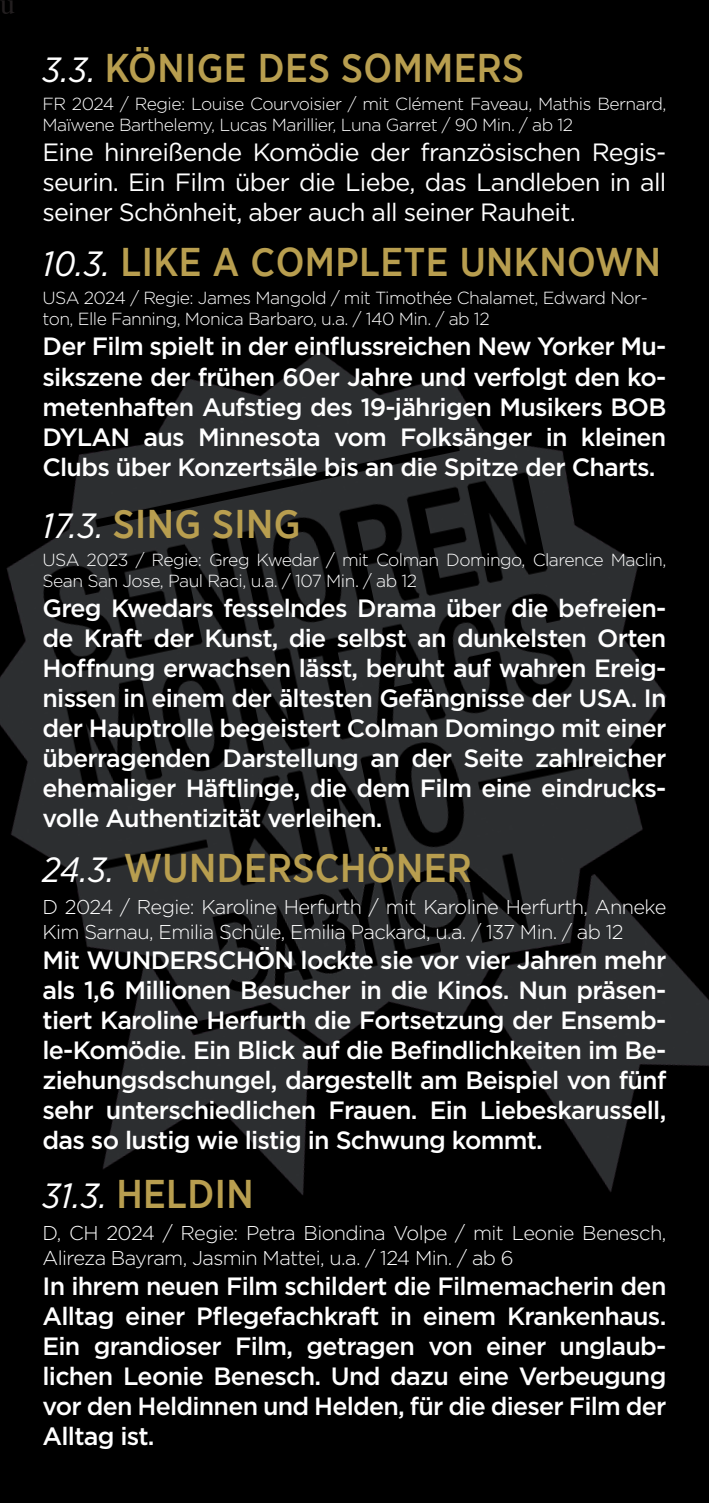
<style>
.page{position:relative;width:709px;height:1503px;background:#fff}
.page>*{position:absolute;margin:0;border:0;box-sizing:border-box;transform-origin:0 0}
.t1{font:500 40px "Gotham Narrow";letter-spacing:.01em;color:#b89e4f}
.t2{font:30px "Times";color:#231f20}
.t3{font:500 25px/30px "Gotham";letter-spacing:-.03em;color:#fff;text-align:justify}
.t4{font:25px/30px "Gotham";letter-spacing:-.03em;color:#fff;text-align:justify}
.t5{font:300 20px/25px "Gotham";letter-spacing:-.03em;color:#fff}
.t6{font:300 17.5px/21px "Gotham";letter-spacing:-.03em;color:#fff}
.s1{font-weight:400;font-style:italic;font-size:35px;color:#fff}
</style>
<div class="page">
<div style="left:0;top:0;width:709px;height:1502px;background:#000"></div>
<img style="left:0;top:352px;width:709px;height:843px">
<p class="t2" style="left:0;top:-24px;width:16px">u</p>
<p class="t1" style="left:43px;top:43px;width:483px"><span class="s1">3.3.</span> KÖNIGE DES SOMMERS</p>
<p class="t6" style="left:43px;top:93px;width:625px">FR 2024 / Regie: Louise Courvoisier / mit Clément Faveau, Mathis Bernard,<br>Maïwene Barthelemy, Lucas Marillier, Luna Garret / 90 Min. / ab 12</p>
<p class="t4" style="left:43px;top:137px;width:625px">Eine hinreißende Komödie der französischen Regis&shy;seurin. Ein Film über die Liebe, das Landleben in all seiner Schönheit, aber auch all seiner Rauheit.</p>
<p class="t1" style="left:43px;top:237px;width:620px"><span class="s1">10.3.</span> LIKE A COMPLETE UNKNOWN</p>
<p class="t6" style="left:43px;top:287px;width:607px">USA 2024 / Regie: James Mangold / mit Timothée Chalamet, Edward Nor&shy;ton, Elle Fanning, Monica Barbaro, u.a. / 140 Min. / ab 12</p>
<p class="t3" style="left:43px;top:331px;width:625px">Der Film spielt in der einflussreichen New Yorker Mu&shy;sikszene der frühen 60er Jahre und verfolgt den ko&shy;metenhaften Aufstieg des 19-jährigen Musikers BOB DYLAN aus Minnesota vom Folksänger in kleinen Clubs über Konzertsäle bis an die Spitze der Charts.</p>
<p class="t1" style="left:43px;top:498px;width:260px"><span class="s1">17.3.</span> SING SING</p>
<p class="t6" style="left:43px;top:548px;width:625px">USA 2023 / Regie: Greg Kwedar / mit Colman Domingo, Clarence Maclin,<br>Sean San Jose, Paul Raci, u.a. / 107 Min. / ab 12</p>
<p class="t3" style="left:43px;top:592px;width:625px">Greg Kwedars fesselndes Drama über die befreien&shy;de Kraft der Kunst, die selbst an dunkelsten Orten Hoffnung erwachsen lässt, beruht auf wahren Ereig&shy;nissen in einem der ältesten Gefängnisse der USA. In der Hauptrolle begeistert Colman Domingo mit einer überragenden Darstellung an der Seite zahlreicher ehemaliger Häftlinge, die dem Film eine eindrucks&shy;volle Authentizität verleihen.</p>
<p class="t1" style="left:43px;top:842px;width:431px"><span class="s1">24.3.</span> WUNDERSCHÖNER</p>
<p class="t5" style="left:43px;top:893px;width:625px">D 2024 / Regie: Karoline Herfurth / mit Karoline Herfurth, Anneke<br>Kim Sarnau, Emilia Schüle, Emilia Packard, u.a. / 137 Min. / ab 12</p>
<p class="t3" style="left:43px;top:944px;width:625px">Mit WUNDERSCHÖN lockte sie vor vier Jahren mehr als 1,6 Millionen Besucher in die Kinos. Nun präsen&shy;tiert Karoline Herfurth die Fortsetzung der Ensemb&shy;le-Komödie. Ein Blick auf die Befindlichkeiten im Be&shy;ziehungsdschungel, dargestellt am Beispiel von fünf sehr unterschiedlichen Frauen. Ein Liebeskarussell, das so lustig wie listig in Schwung kommt.</p>
<p class="t1" style="left:43px;top:1168px;width:212px"><span class="s1">31.3.</span> HELDIN</p>
<p class="t5" style="left:43px;top:1219px;width:625px">D, CH 2024 / Regie: Petra Biondina Volpe / mit Leonie Benesch,<br>Alireza Bayram, Jasmin Mattei, u.a. / 124 Min. / ab 6</p>
<p class="t3" style="left:43px;top:1270px;width:625px">In ihrem neuen Film schildert die Filmemacherin den Alltag einer Pflegefachkraft in einem Krankenhaus.<br>Ein grandioser Film, getragen von einer unglaub&shy;lichen Leonie Benesch. Und dazu eine Verbeugung vor den Heldinnen und Helden, für die dieser Film der Alltag ist.</p>
</div>
